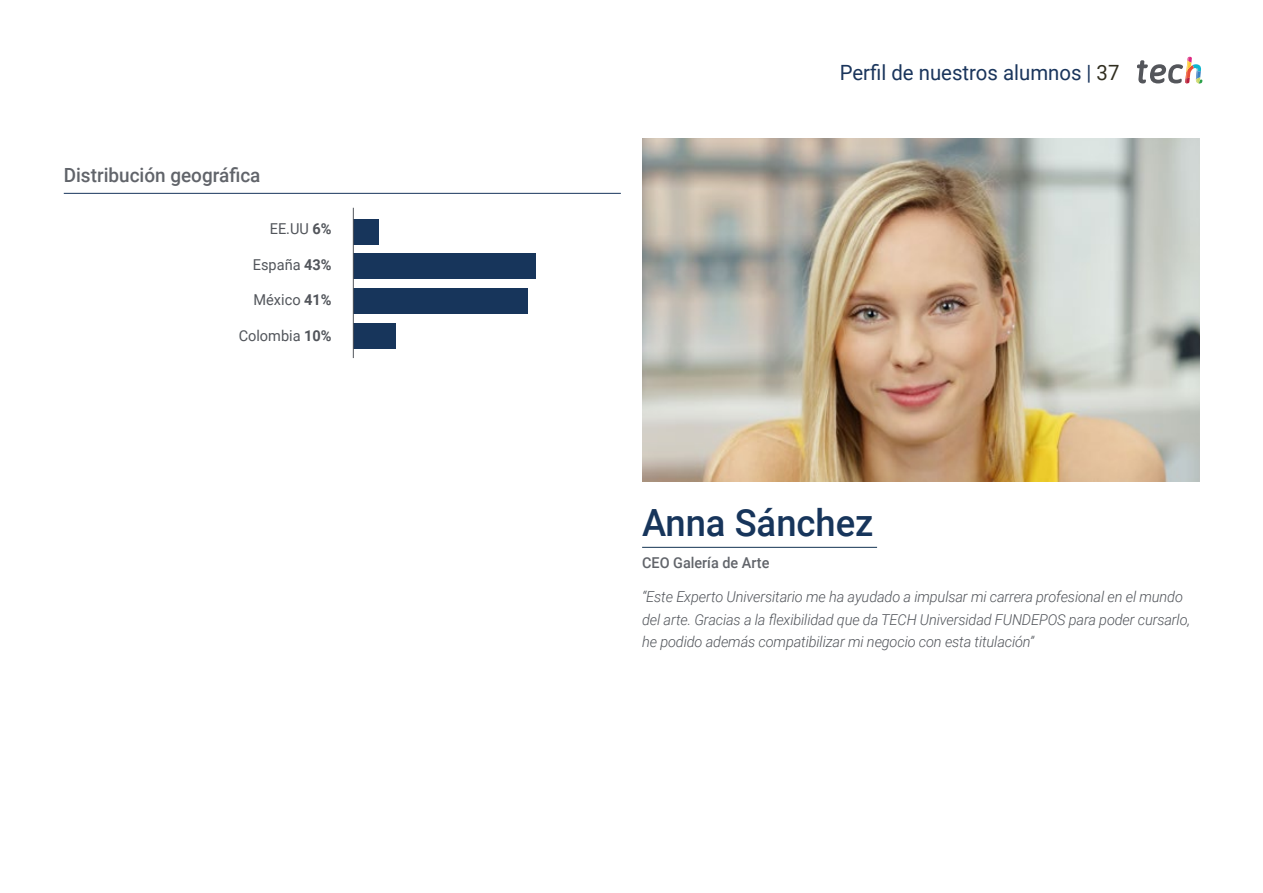
<style>
.page{position:relative;width:1263px;height:893px;background:#fff}
.page>*{position:absolute;margin:0;border:0;box-sizing:border-box;transform-origin:0 0}
.t1{font:500 37.5px "Roboto";color:#17355b}
.t2{font:21px "Roboto";color:#1a355c}
.t3{font:500 19.5px "Roboto";color:#61646a}
.t4{font:italic 300 15px/22.5px "Roboto";letter-spacing:-.01em;color:#52555b}
.t5{font:15px "Roboto";color:#52555b}
.t6{font:500 15px "Roboto";color:#61646a;scale:.96 1}
.s1{font-weight:700}
.s2{color:#312e20}
</style>
<div class="page">
<img style="left:642px;top:138px;width:557px;height:343px">
<svg style="left:1137px;top:57px;width:65px;height:27px"></svg>
<hr style="left:642px;top:547px;width:235px;height:1px;background:#123352">
<hr style="left:64px;top:193px;width:557px;height:1px;background:#17355b">
<div style="left:353px;top:219px;width:26px;height:25px;background:#17355b"></div>
<div style="left:353px;top:254px;width:183px;height:25px;background:#17355b"></div>
<div style="left:353px;top:288px;width:175px;height:26px;background:#17355b"></div>
<div style="left:353px;top:323px;width:43px;height:26px;background:#17355b"></div>
<hr style="left:353px;top:208px;width:1px;height:150px;background:#52555b">
<h3 class="t3" style="left:64px;top:161px;width:198px">Distribución geográfica</h3>
<p class="t5" style="left:270px;top:218px;width:63px">EE.UU <span class="s1">6%</span></p>
<p class="t5" style="left:253px;top:254px;width:80px">España <span class="s1">43%</span></p>
<p class="t5" style="left:254px;top:289px;width:80px">México <span class="s1">41%</span></p>
<p class="t5" style="left:239px;top:325px;width:95px">Colombia <span class="s1">10%</span></p>
<h2 class="t2" style="left:840px;top:57px;width:281px">Perfil de nuestros alumnos | <span class="s2">37</span></h2>
<h1 class="t1" style="left:642px;top:496px;width:233px">Anna Sánchez</h1>
<p class="t6" style="left:642px;top:552px;width:134px">CEO Galería de Arte</p>
<p class="t4" style="left:642px;top:585px;width:550px">“Este Experto Universitario me ha ayudado a impulsar mi carrera profesional en el mundo del arte. Gracias a la flexibilidad que da TECH Universidad FUNDEPOS para poder cursarlo, he podido además compatibilizar mi negocio con esta titulación”</p>
</div>
